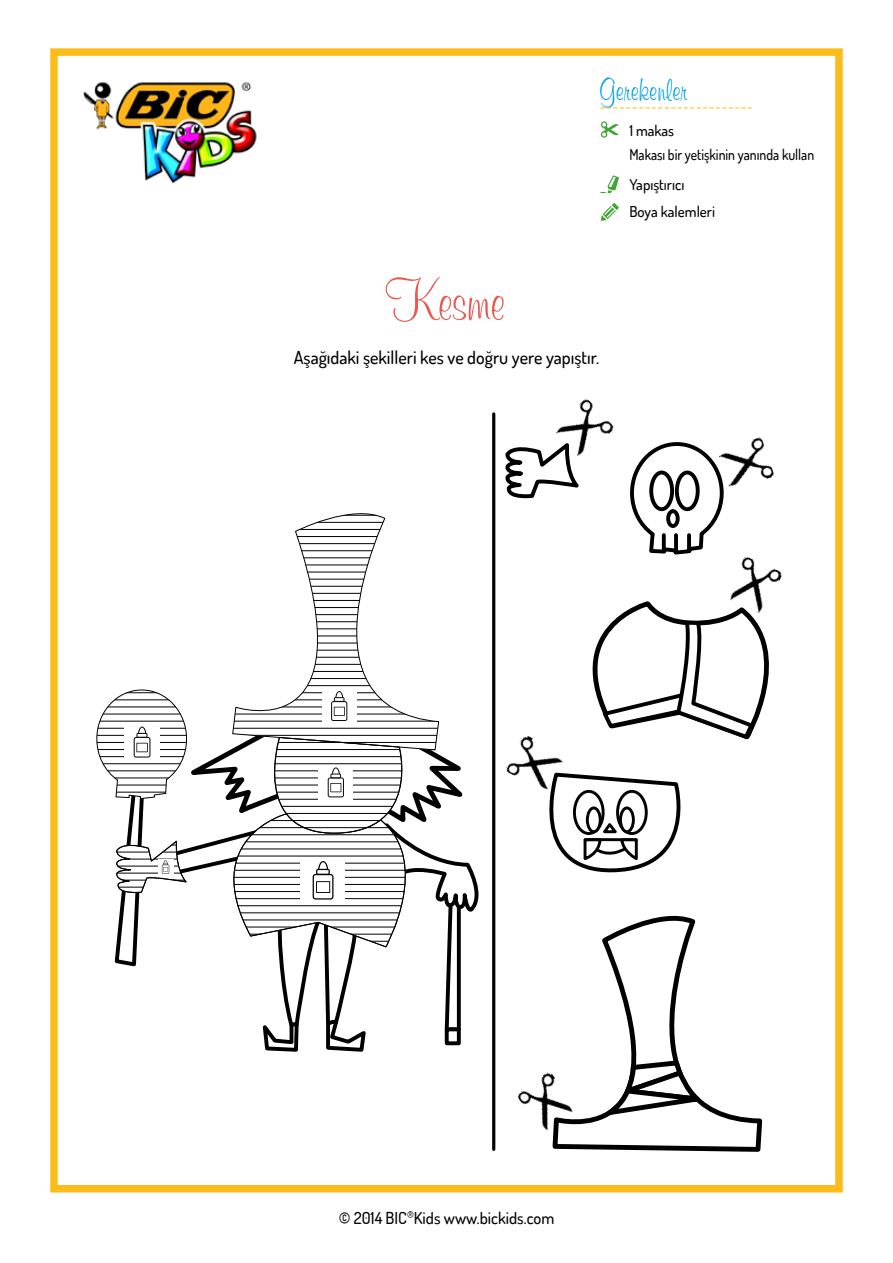
<style>
.page{position:relative;width:893px;height:1263px;background:#fff}
.page>*{position:absolute;margin:0;border:0;box-sizing:border-box;transform-origin:0 0}
.t1{font:60px "Murray Hill BT";color:#eb5850}
.t2{font:33px "Murray Hill BT";color:#009fe3}
.t3{font:500 18px "Dosis";color:#000}
.t4{font:18px "Minion Pro";color:#fcbd1b}
.t5{font:500 16.5px "Dosis";color:#000}
.t6{font:500 15px "Dosis";color:#000;scale:.91 1}
.t7{font:500 15px/27px "Dosis";color:#000}
</style>
<div class="page">
<div style="left:50px;top:48px;width:793px;height:1144px;border:8px solid #fcbd1b"></div>
<img style="left:83px;top:82px;width:174px;height:101px">
<svg style="left:601px;top:203px;width:18px;height:18px"></svg>
<svg style="left:600px;top:121px;width:19px;height:17px"></svg>
<svg style="left:601px;top:175px;width:18px;height:18px"></svg>
<svg style="left:505px;top:447px;width:74px;height:52px"></svg>
<img style="left:553px;top:399px;width:61px;height:61px">
<svg style="left:630px;top:442px;width:94px;height:113px"></svg>
<div style="left:651px;top:472px;width:21px;height:37px;background:#fff;border-radius:50%"></div>
<div style="left:649px;top:471px;width:25px;height:40px;border:4px solid #000;border-radius:50%"></div>
<div style="left:677px;top:472px;width:21px;height:37px;background:#fff;border-radius:50%"></div>
<div style="left:675px;top:471px;width:25px;height:40px;border:4px solid #000;border-radius:50%"></div>
<div style="left:668px;top:511px;width:10px;height:15px;background:#fff;border-radius:50%"></div>
<div style="left:666px;top:509px;width:14px;height:19px;border:4px solid #000;border-radius:50%"></div>
<svg style="left:662px;top:535px;width:4px;height:14px"></svg>
<svg style="left:674px;top:535px;width:4px;height:16px"></svg>
<svg style="left:687px;top:535px;width:4px;height:14px"></svg>
<img style="left:717px;top:437px;width:57px;height:54px">
<svg style="left:592px;top:601px;width:177px;height:139px"></svg>
<img style="left:726px;top:557px;width:56px;height:58px">
<svg style="left:549px;top:773px;width:132px;height:100px"></svg>
<img style="left:506px;top:736px;width:60px;height:57px">
<svg style="left:552px;top:915px;width:211px;height:237px"></svg>
<svg style="left:605px;top:1058px;width:108px;height:60px"></svg>
<img style="left:517px;top:1071px;width:60px;height:62px">
<svg style="left:295px;top:513px;width:91px;height:176px"></svg>
<svg style="left:96px;top:689px;width:383px;height:363px"></svg>
<hr style="left:492px;top:414px;width:3px;height:735px;background:#000">
<h2 class="t2" style="left:600px;top:71px;width:89px">Gerekenler</h2>
<p class="t4" style="left:600px;top:94px;width:155px">------------------------</p>
<p class="t6" style="left:629px;top:144px;width:205px">Makası bir yetişkinin yanında kullan</p>
<p class="t7" style="left:629px;top:116px;width:46px">1 makas</p>
<h1 class="t1" style="left:388px;top:266px;width:119px">Kesme</h1>
<p class="t3" style="left:294px;top:346px;width:307px">Aşağıdaki şekilleri kes ve doğru yere yapıştır.</p>
<p class="t7" style="left:629px;top:170px;width:87px">Yapıştırıcı<br>Boya kalemleri</p>
<p class="t5" style="left:339px;top:1207px;width:217px">© 2014 BIC<sup>®</sup>Kids www.bickids.com</p>
</div>
